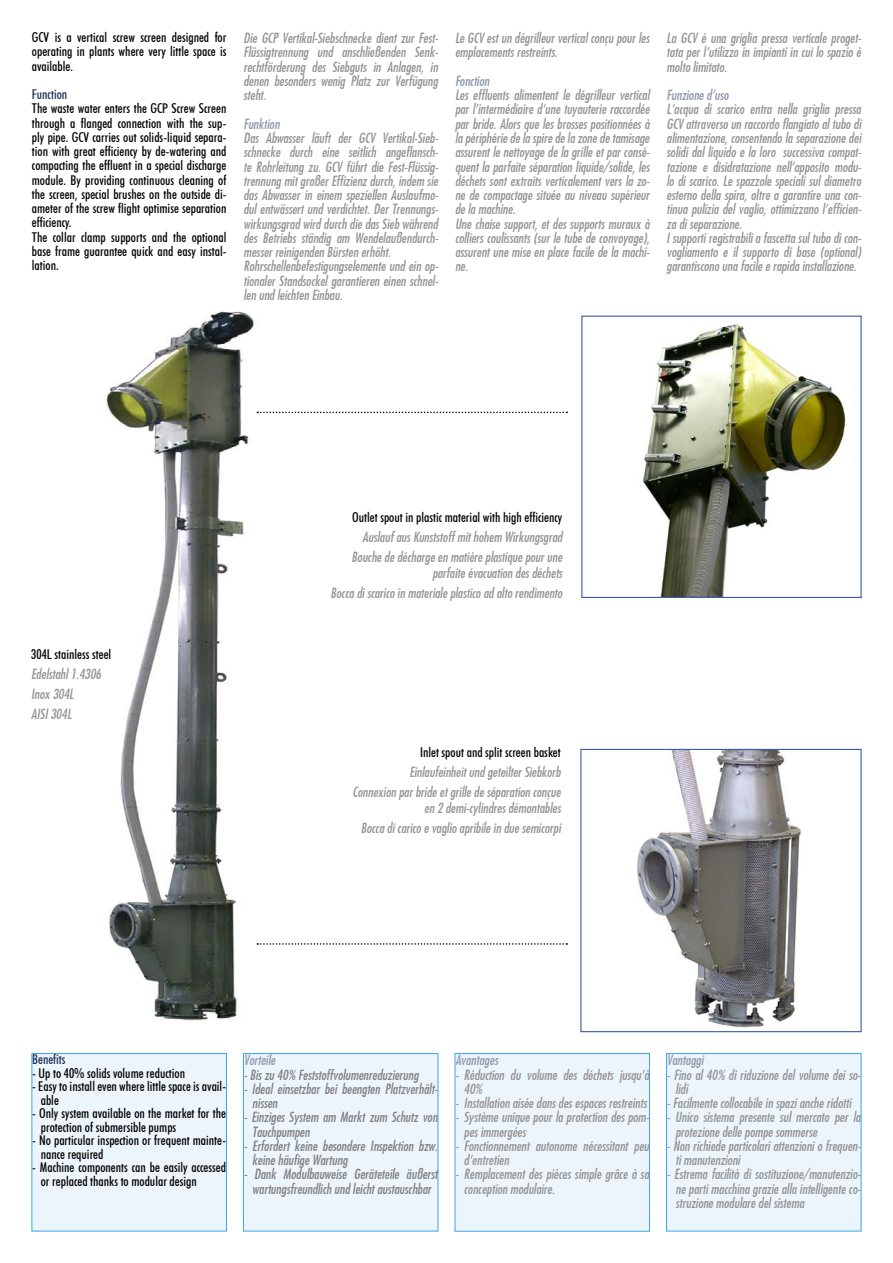
<style>
.page{position:relative;width:893px;height:1263px;background:#fff}
.page>*{position:absolute;margin:0;border:0;box-sizing:border-box;transform-origin:0 0}
.t1{font:13.5px/14.2px "Futura Md Cn BT Italic";color:#939393;text-align:justify}
.t2{font:500 condensed 13.5px/14.2px "Futura BT";color:#000}
.t3{font:13.5px/14.2px "Futura Md Cn BT Italic";color:#808080}
.t4{font:13.5px "Futura Md Cn BT Italic";color:#8f97aa}
.t5{font:500 condensed 13.5px "Futura BT";color:#1f2f55}
</style>
<div class="page">
<div style="left:243px;top:1053px;width:195px;height:178px;background:#edf5fc"></div>
<div style="left:243px;top:1053px;width:195px;height:178px;border:1px solid #36a7e9"></div>
<div style="left:455px;top:1053px;width:194px;height:178px;background:#edf5fc"></div>
<div style="left:455px;top:1053px;width:195px;height:178px;border:1px solid #36a7e9"></div>
<div style="left:666px;top:1053px;width:195px;height:178px;background:#edf5fc"></div>
<div style="left:666px;top:1053px;width:195px;height:178px;border:1px solid #36a7e9"></div>
<div style="left:32px;top:1053px;width:194px;height:178px;background:#edf5fc"></div>
<div style="left:32px;top:1053px;width:195px;height:178px;border:1px solid #36a7e9"></div>
<img style="left:106px;top:311px;width:168px;height:710px">
<img style="left:637px;top:751px;width:164px;height:277px">
<div style="left:580px;top:749px;width:282px;height:283px;border:1px solid #3b5da4"></div>
<img style="left:642px;top:324px;width:204px;height:272px">
<div style="left:581px;top:316px;width:281px;height:282px;border:1px solid #3b5da4"></div>
<svg style="left:257px;top:943px;width:310px;height:2px"></svg>
<svg style="left:257px;top:412px;width:310px;height:1px"></svg>
<p class="t2" style="left:32px;top:30px;width:196px;text-align:justify">GCV is a vertical screw screen designed for operating in plants where very little space is available.</p>
<p class="t5" style="left:32px;top:86px;width:37px">Function</p>
<p class="t2" style="left:32px;top:101px;width:196px;text-align:justify">The waste water enters the GCP Screw Screen through a flanged connection with the sup&shy;ply pipe. GCV carries out solids-liquid separa&shy;tion with great efficiency by de-watering and compacting the effluent in a special discharge module. By providing continuous cleaning of the screen, special brushes on the outside di&shy;ameter of the screw flight optimise separation efficiency.</p>
<p class="t2" style="left:32px;top:230px;width:196px;text-align:justify">The collar clamp supports and the optional base frame guarantee quick and easy instal&shy;lation.</p>
<p class="t1" style="left:243px;top:31px;width:196px">Die GCP Vertikal-Siebschnecke dient zur Fest-Flüssigtrennung und anschließenden Senk&shy;rechtförderung des Siebguts in Anlagen, in denen besonders wenig Platz zur Verfügung steht.</p>
<p class="t4" style="left:243px;top:115px;width:38px">Funktion</p>
<p class="t1" style="left:243px;top:131px;width:196px">Das Abwasser läuft der GCV Vertikal-Sieb&shy;schnecke durch eine seitlich angeflansch&shy;te Rohrleitung zu. GCV führt die Fest-Flüssig&shy;trennung mit großer Effizienz durch, indem sie das Abwasser in einem speziellen Auslaufmo&shy;dul entwässert und verdichtet. Der Trennungs&shy;wirkungsgrad wird durch die das Sieb während des Betriebs ständig am Wendelaußendurch&shy;messer reinigenden Bürsten erhöht.</p>
<p class="t1" style="left:243px;top:259px;width:196px">Rohrschellenbefestigungselemente und ein op&shy;tionaler Standsockel garantieren einen schnel&shy;len und leichten Einbau.</p>
<p class="t1" style="left:455px;top:31px;width:196px">Le GCV est un dégrilleur vertical conçu pour les emplacements restreints.</p>
<p class="t4" style="left:455px;top:72px;width:36px">Fonction</p>
<p class="t1" style="left:455px;top:88px;width:196px">Les effluents alimentent le dégrilleur vertical par l’intermédiaire d’une tuyauterie raccordée par bride. Alors que les brosses positionnées à la périphérie de la spire de la zone de tamisage assurent le nettoyage de la grille et par consé&shy;quent la parfaite séparation liquide/solide, les déchets sont extraits verticalement vers la zo&shy;ne de compactage située au niveau supérieur de la machine.</p>
<p class="t1" style="left:455px;top:216px;width:196px">Une chaise support, et des supports muraux à colliers coulissants (sur le tube de convoyage), assurent une mise en place facile de la machi&shy;ne.</p>
<p class="t1" style="left:666px;top:31px;width:196px">La GCV è una griglia pressa verticale proget&shy;tata per l’utilizzo in impianti in cui lo spazio è molto limitato.</p>
<p class="t4" style="left:666px;top:87px;width:64px">Funzione d’uso</p>
<p class="t1" style="left:666px;top:102px;width:196px">L’acqua di scarico entra nella griglia pressa GCV attraverso un raccordo flangiato al tubo di alimentazione, consentendo la separazione dei solidi dal liquido e la loro successiva compat&shy;tazione e disidratazione nell’apposito modu&shy;lo di scarico. Le spazzole speciali sul diametro esterno della spira, oltre a garantire una con&shy;tinua pulizia del vaglio, ottimizzano l’efficien&shy;za di separazione.</p>
<p class="t1" style="left:666px;top:230px;width:196px">I supporti registrabili a fascetta sul tubo di con&shy;vogliamento e il supporto di base (optional) garantiscono una facile e rapida installazione.</p>
<p class="t2" style="left:31px;top:647px;width:81px">304L stainless steel</p>
<p class="t1" style="left:31px;top:667px;width:71px">Edelstahl 1.4306</p>
<p class="t1" style="left:31px;top:687px;width:44px">Inox 304L</p>
<p class="t1" style="left:31px;top:707px;width:42px">AISI 304L</p>
<p class="t2" style="left:352px;top:510px;width:212px">Outlet spout in plastic material with high efficiency</p>
<p class="t1" style="left:363px;top:530px;width:201px">Auslauf aus Kunststoff mit hohem Wirkungsgrad</p>
<p class="t1" style="left:352px;top:549px;width:212px;line-height:15.8px;text-align:right">Bouche de décharge en matière plastique pour une parfaite évacuation des déchets</p>
<p class="t1" style="left:331px;top:585px;width:233px">Bocca di scarico in materiale plastico ad alto rendimento</p>
<p class="t2" style="left:420px;top:745px;width:142px">Inlet spout and split screen basket</p>
<p class="t1" style="left:409px;top:765px;width:153px">Einlaufeinheit und geteilter Siebkorb</p>
<p class="t1" style="left:353px;top:784px;width:210px;line-height:15.8px;text-align:right">Connexion par bride et grille de séparation conçue en 2 demi-cylindres démontables</p>
<p class="t1" style="left:361px;top:821px;width:201px">Bocca di carico e vaglio apribile in due semicorpi</p>
<p class="t5" style="left:32px;top:1051px;width:35px">Benefits</p>
<p class="t2" style="left:32px;top:1066px;width:154px">- Up to 40% solids volume reduction</p>
<p class="t2" style="left:41px;top:1079px;width:187px;line-height:13.5px;text-indent:-9px">- Easy to install even where little space is avail&shy;able</p>
<p class="t2" style="left:41px;top:1106px;width:187px;line-height:13.5px;text-indent:-9px">- Only system available on the market for the protection of submersible pumps</p>
<p class="t2" style="left:41px;top:1133px;width:187px;line-height:13.5px;text-indent:-9px">- No particular inspection or frequent mainte&shy;nance required</p>
<p class="t2" style="left:41px;top:1160px;width:187px;line-height:13.5px;text-indent:-9px">- Machine components can be easily accessed or replaced thanks to modular design</p>
<p class="t4" style="left:244px;top:1052px;width:33px">Vorteile</p>
<p class="t3" style="left:244px;top:1067px;width:176px">- Bis zu 40% Feststoffvolumenreduzierung</p>
<p class="t3" style="left:252px;top:1081px;width:187px;text-indent:-9px">- Ideal einsetzbar bei beengten Platzverhält&shy;nissen</p>
<p class="t3" style="left:252px;top:1110px;width:187px;text-indent:-9px">- Einziges System am Markt zum Schutz von<br>Tauchpumpen</p>
<p class="t3" style="left:252px;top:1138px;width:187px;text-indent:-9px">- Erfordert keine besondere Inspektion bzw. keine häufige Wartung</p>
<p class="t3" style="left:244px;top:1167px;width:195px;text-align:center">- Dank Modulbauweise Geräteteile äußerst wartungsfreundlich und leicht austauschbar</p>
<p class="t4" style="left:455px;top:1052px;width:44px">Avantages</p>
<p class="t1" style="left:464px;top:1067px;width:187px;text-indent:-9px">- Réduction du volume des déchets jusqu’à<br>40%</p>
<p class="t1" style="left:455px;top:1095px;width:193px">- Installation aisée dans des espaces restreints</p>
<p class="t1" style="left:464px;top:1110px;width:187px;text-indent:-9px">- Système unique pour la protection des pom&shy;pes immergées</p>
<p class="t1" style="left:464px;top:1138px;width:187px;text-indent:-9px">- Fonctionnement autonome nécessitant peu d’entretien</p>
<p class="t1" style="left:464px;top:1167px;width:187px;text-indent:-9px">- Remplacement des pièces simple grâce à sa conception modulaire.</p>
<p class="t4" style="left:667px;top:1052px;width:38px">Vantaggi</p>
<p class="t1" style="left:675px;top:1067px;width:187px;text-indent:-9px">- Fino al 40% di riduzione del volume dei so&shy;lidi</p>
<p class="t1" style="left:667px;top:1095px;width:186px">- Facilmente collocabile in spazi anche ridotti</p>
<p class="t1" style="left:675px;top:1110px;width:187px;text-indent:-9px">- Unico sistema presente sul mercato per la protezione delle pompe sommerse</p>
<p class="t1" style="left:675px;top:1138px;width:187px;text-indent:-9px">- Non richiede particolari attenzioni o frequen&shy;ti manutenzioni</p>
<p class="t1" style="left:675px;top:1167px;width:187px;text-indent:-9px">- Estrema facilità di sostituzione/manutenzio&shy;ne parti macchina grazie alla intelligente co&shy;struzione modulare del sistema</p>
</div>
